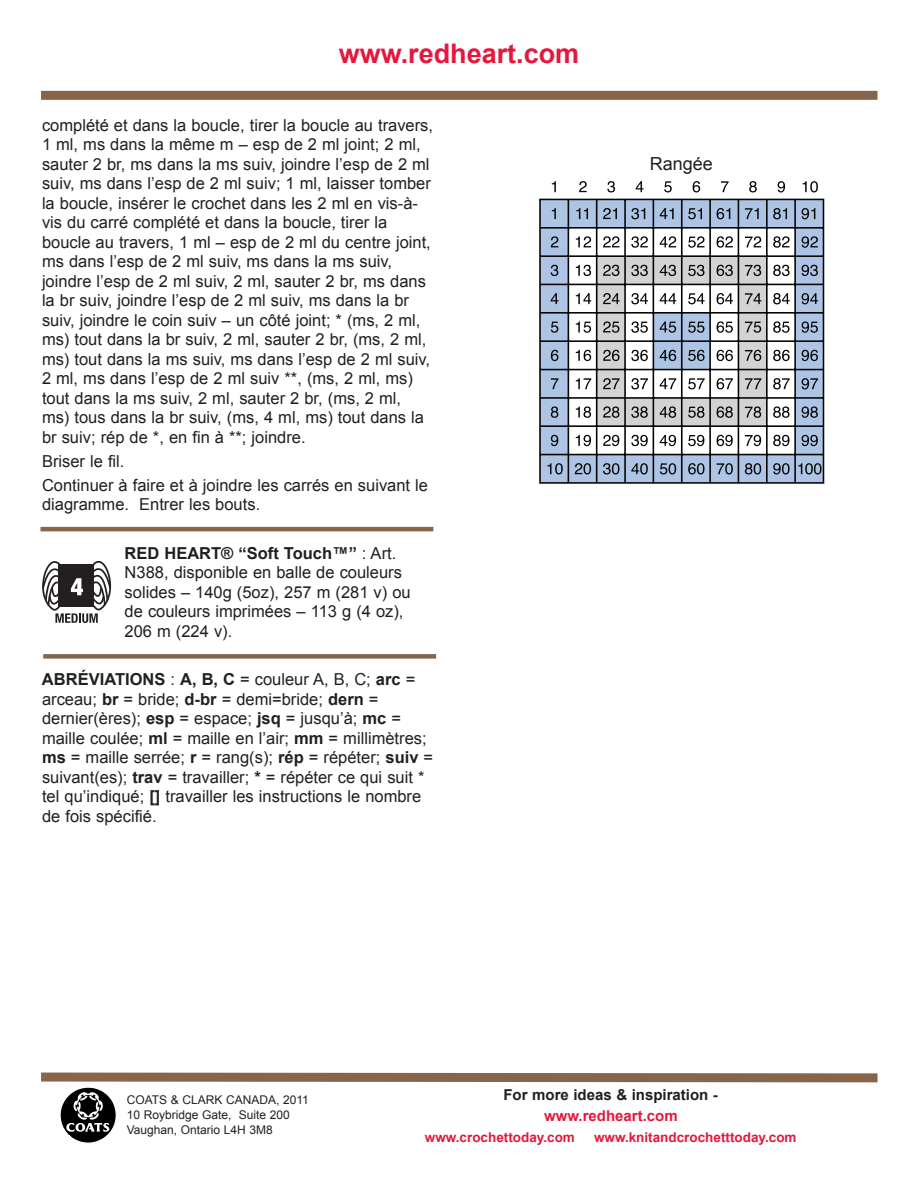
<style>
.page{position:relative;width:918px;height:1188px;background:#fff}
.page>*{position:absolute;margin:0;border:0;box-sizing:border-box;transform-origin:0 0}
.t1{font:700 27px "Arial";color:#e4183e}
.t2{font:18px "Arial";color:#231f20}
.t3{font:16.5px/19.5px "Arial";color:#231f20}
.t4{font:700 15px "Arial";color:#231f20}
.t5{font:700 15px "Arial";color:#e4183e}
.t6{font:700 13.5px "Arial";color:#e4183e}
.t7{font:12px/15px "Arial";color:#231f20}
.s1{font-weight:700}
</style>
<div class="page">
<div style="left:41px;top:91px;width:836px;height:9px;background:#86654b"></div>
<svg style="left:41px;top:1072px;width:837px;height:71px"></svg>
<hr style="left:40px;top:527px;width:393px;height:4px;background:#86654b">
<div style="left:43px;top:654px;width:393px;height:5px;background:#86654b"></div>
<svg style="left:42px;top:560px;width:70px;height:63px"></svg>
<svg style="left:539px;top:198px;width:285px;height:286px"></svg>
<svg style="left:552px;top:208px;width:4px;height:11px"></svg>
<svg style="left:552px;top:181px;width:4px;height:11px"></svg>
<svg style="left:579px;top:181px;width:8px;height:11px"></svg>
<svg style="left:607px;top:181px;width:8px;height:11px"></svg>
<svg style="left:636px;top:181px;width:8px;height:11px"></svg>
<svg style="left:664px;top:181px;width:8px;height:11px"></svg>
<svg style="left:693px;top:181px;width:7px;height:11px"></svg>
<svg style="left:721px;top:181px;width:8px;height:11px"></svg>
<svg style="left:749px;top:181px;width:8px;height:11px"></svg>
<svg style="left:778px;top:181px;width:7px;height:11px"></svg>
<svg style="left:803px;top:181px;width:15px;height:11px"></svg>
<svg style="left:551px;top:236px;width:7px;height:11px"></svg>
<svg style="left:551px;top:265px;width:7px;height:11px"></svg>
<svg style="left:551px;top:293px;width:8px;height:11px"></svg>
<svg style="left:551px;top:322px;width:7px;height:11px"></svg>
<svg style="left:551px;top:350px;width:7px;height:11px"></svg>
<svg style="left:551px;top:378px;width:8px;height:11px"></svg>
<svg style="left:551px;top:406px;width:7px;height:12px"></svg>
<svg style="left:551px;top:435px;width:7px;height:11px"></svg>
<svg style="left:547px;top:463px;width:16px;height:12px"></svg>
<svg style="left:576px;top:208px;width:12px;height:11px"></svg>
<svg style="left:576px;top:236px;width:15px;height:11px"></svg>
<svg style="left:576px;top:265px;width:15px;height:11px"></svg>
<svg style="left:576px;top:293px;width:15px;height:11px"></svg>
<svg style="left:576px;top:322px;width:15px;height:11px"></svg>
<svg style="left:576px;top:350px;width:15px;height:11px"></svg>
<svg style="left:576px;top:378px;width:15px;height:11px"></svg>
<svg style="left:576px;top:406px;width:15px;height:12px"></svg>
<svg style="left:576px;top:435px;width:15px;height:11px"></svg>
<svg style="left:575px;top:463px;width:16px;height:12px"></svg>
<svg style="left:603px;top:208px;width:14px;height:11px"></svg>
<svg style="left:603px;top:236px;width:16px;height:11px"></svg>
<svg style="left:603px;top:265px;width:16px;height:11px"></svg>
<svg style="left:603px;top:293px;width:17px;height:11px"></svg>
<svg style="left:603px;top:321px;width:16px;height:12px"></svg>
<svg style="left:603px;top:350px;width:17px;height:11px"></svg>
<svg style="left:603px;top:378px;width:17px;height:11px"></svg>
<svg style="left:603px;top:406px;width:16px;height:12px"></svg>
<svg style="left:603px;top:435px;width:16px;height:11px"></svg>
<svg style="left:603px;top:463px;width:16px;height:12px"></svg>
<svg style="left:631px;top:208px;width:14px;height:11px"></svg>
<svg style="left:631px;top:236px;width:17px;height:12px"></svg>
<svg style="left:631px;top:265px;width:17px;height:11px"></svg>
<svg style="left:631px;top:293px;width:17px;height:11px"></svg>
<svg style="left:631px;top:321px;width:17px;height:12px"></svg>
<svg style="left:631px;top:350px;width:17px;height:11px"></svg>
<svg style="left:631px;top:378px;width:17px;height:11px"></svg>
<svg style="left:631px;top:406px;width:17px;height:12px"></svg>
<svg style="left:631px;top:435px;width:17px;height:11px"></svg>
<svg style="left:631px;top:463px;width:17px;height:12px"></svg>
<svg style="left:660px;top:208px;width:14px;height:11px"></svg>
<svg style="left:660px;top:236px;width:16px;height:11px"></svg>
<svg style="left:660px;top:265px;width:16px;height:11px"></svg>
<svg style="left:660px;top:293px;width:16px;height:11px"></svg>
<svg style="left:660px;top:321px;width:16px;height:12px"></svg>
<svg style="left:660px;top:350px;width:16px;height:11px"></svg>
<svg style="left:660px;top:378px;width:16px;height:11px"></svg>
<svg style="left:660px;top:406px;width:16px;height:12px"></svg>
<svg style="left:660px;top:435px;width:16px;height:11px"></svg>
<svg style="left:660px;top:463px;width:16px;height:12px"></svg>
<svg style="left:688px;top:208px;width:14px;height:11px"></svg>
<svg style="left:688px;top:236px;width:17px;height:12px"></svg>
<svg style="left:688px;top:265px;width:16px;height:11px"></svg>
<svg style="left:688px;top:293px;width:17px;height:11px"></svg>
<svg style="left:688px;top:322px;width:17px;height:11px"></svg>
<svg style="left:688px;top:350px;width:17px;height:11px"></svg>
<svg style="left:688px;top:378px;width:17px;height:11px"></svg>
<svg style="left:688px;top:406px;width:16px;height:12px"></svg>
<svg style="left:688px;top:435px;width:16px;height:11px"></svg>
<svg style="left:688px;top:463px;width:17px;height:12px"></svg>
<svg style="left:717px;top:208px;width:13px;height:11px"></svg>
<svg style="left:717px;top:236px;width:16px;height:12px"></svg>
<svg style="left:717px;top:265px;width:16px;height:11px"></svg>
<svg style="left:717px;top:293px;width:16px;height:11px"></svg>
<svg style="left:717px;top:321px;width:16px;height:12px"></svg>
<svg style="left:717px;top:350px;width:16px;height:11px"></svg>
<svg style="left:717px;top:378px;width:16px;height:11px"></svg>
<svg style="left:717px;top:406px;width:16px;height:12px"></svg>
<svg style="left:717px;top:435px;width:16px;height:11px"></svg>
<svg style="left:717px;top:463px;width:16px;height:12px"></svg>
<svg style="left:745px;top:208px;width:14px;height:11px"></svg>
<svg style="left:745px;top:236px;width:16px;height:11px"></svg>
<svg style="left:745px;top:265px;width:16px;height:11px"></svg>
<svg style="left:745px;top:293px;width:16px;height:11px"></svg>
<svg style="left:745px;top:322px;width:16px;height:11px"></svg>
<svg style="left:745px;top:350px;width:16px;height:11px"></svg>
<svg style="left:745px;top:378px;width:16px;height:11px"></svg>
<svg style="left:745px;top:406px;width:16px;height:12px"></svg>
<svg style="left:745px;top:435px;width:16px;height:11px"></svg>
<svg style="left:745px;top:463px;width:16px;height:12px"></svg>
<svg style="left:773px;top:208px;width:14px;height:11px"></svg>
<svg style="left:773px;top:236px;width:17px;height:12px"></svg>
<svg style="left:773px;top:265px;width:17px;height:11px"></svg>
<svg style="left:773px;top:293px;width:17px;height:11px"></svg>
<svg style="left:773px;top:321px;width:17px;height:12px"></svg>
<svg style="left:773px;top:350px;width:17px;height:11px"></svg>
<svg style="left:773px;top:378px;width:17px;height:11px"></svg>
<svg style="left:773px;top:406px;width:17px;height:12px"></svg>
<svg style="left:773px;top:435px;width:16px;height:11px"></svg>
<svg style="left:773px;top:463px;width:17px;height:12px"></svg>
<svg style="left:802px;top:208px;width:13px;height:11px"></svg>
<svg style="left:802px;top:236px;width:16px;height:12px"></svg>
<svg style="left:802px;top:265px;width:16px;height:11px"></svg>
<svg style="left:802px;top:293px;width:16px;height:11px"></svg>
<svg style="left:802px;top:321px;width:16px;height:12px"></svg>
<svg style="left:802px;top:350px;width:16px;height:11px"></svg>
<svg style="left:802px;top:378px;width:16px;height:11px"></svg>
<svg style="left:802px;top:406px;width:16px;height:12px"></svg>
<svg style="left:802px;top:435px;width:16px;height:11px"></svg>
<svg style="left:798px;top:463px;width:24px;height:12px"></svg>
<h1 class="t1" style="left:339px;top:39px;width:242px">www.redheart.com</h1>
<p class="t3" style="left:42px;top:115px;width:393px">complété et dans la boucle, tirer la boucle au travers, 1 ml, ms dans la même m – esp de 2 ml joint; 2 ml, sauter 2 br, ms dans la ms suiv, joindre l’esp de 2 ml suiv, ms dans l’esp de 2 ml suiv; 1 ml, laisser tomber la boucle, insérer le crochet dans les 2 ml en vis-à&shy;vis du carré complété et dans la boucle, tirer la boucle au travers, 1 ml – esp de 2 ml du centre joint, ms dans l’esp de 2 ml suiv, ms dans la ms suiv, joindre l’esp de 2 ml suiv, 2 ml, sauter 2 br, ms dans la br suiv, joindre l’esp de 2 ml suiv, ms dans la br suiv, joindre le coin suiv – un côté joint; * (ms, 2 ml, ms) tout dans la br suiv, 2 ml, sauter 2 br, (ms, 2 ml, ms) tout dans la ms suiv, ms dans l’esp de 2 ml suiv, 2 ml, ms dans l’esp de 2 ml suiv **, (ms, 2 ml, ms) tout dans la ms suiv, 2 ml, sauter 2 br, (ms, 2 ml,<br>ms) tous dans la br suiv, (ms, 4 ml, ms) tout dans la br suiv; rép de *, en fin à **; joindre.</p>
<p class="t3" style="left:42px;top:449px;width:388px;line-height:24.2px">Briser le fil.<br>Continuer à faire et à joindre les carrés en suivant le</p>
<p class="t3" style="left:42px;top:495px;width:220px">diagramme. Entrer les bouts.</p>
<p class="t3" style="left:125px;top:543px;width:288px"><span class="s1">RED HEART® “Soft Touch™”</span> : Art.<br>N388, disponible en balle de couleurs solides – 140g (5oz), 257 m (281 v) ou de couleurs imprimées – 113 g (4 oz),<br>206 m (224 v).</p>
<p class="t3" style="left:42px;top:670px;width:393px"><span class="s1">ABRÉVIATIONS</span> : <span class="s1">A, B, C</span> = couleur A, B, C; <span class="s1">arc</span> = arceau; <span class="s1">br</span> = bride; <span class="s1">d-br</span> = demi=bride; <span class="s1">dern</span> = dernier(ères); <span class="s1">esp</span> = espace; <span class="s1">jsq</span> = jusqu’à; <span class="s1">mc</span> = maille coulée; <span class="s1">ml</span> = maille en l’air; <span class="s1">mm</span> = millimètres; <span class="s1">ms</span> = maille serrée; <span class="s1">r</span> = rang(s); <span class="s1">rép</span> = répéter; <span class="s1">suiv</span> = suivant(es); <span class="s1">trav</span> = travailler; <span class="s1">*</span> = répéter ce qui suit * tel qu’indiqué; <span class="s1">[]</span> travailler les instructions le nombre de fois spécifié.</p>
<p class="t2" style="left:650px;top:154px;width:65px">Rangée</p>
<p class="t7" style="left:127px;top:1092px;width:184px">COATS &amp; CLARK CANADA, 2011<br>10 Roybridge Gate, Suite 200<br>Vaughan, Ontario L4H 3M8</p>
<p class="t4" style="left:503px;top:1086px;width:216px">For more ideas &amp; inspiration -</p>
<p class="t5" style="left:544px;top:1107px;width:135px">www.redheart.com</p>
<p class="t6" style="left:425px;top:1130px;width:152px">www.crochettoday.com</p>
<p class="t6" style="left:594px;top:1130px;width:204px">www.knitandcrochetttoday.com</p>
</div>
